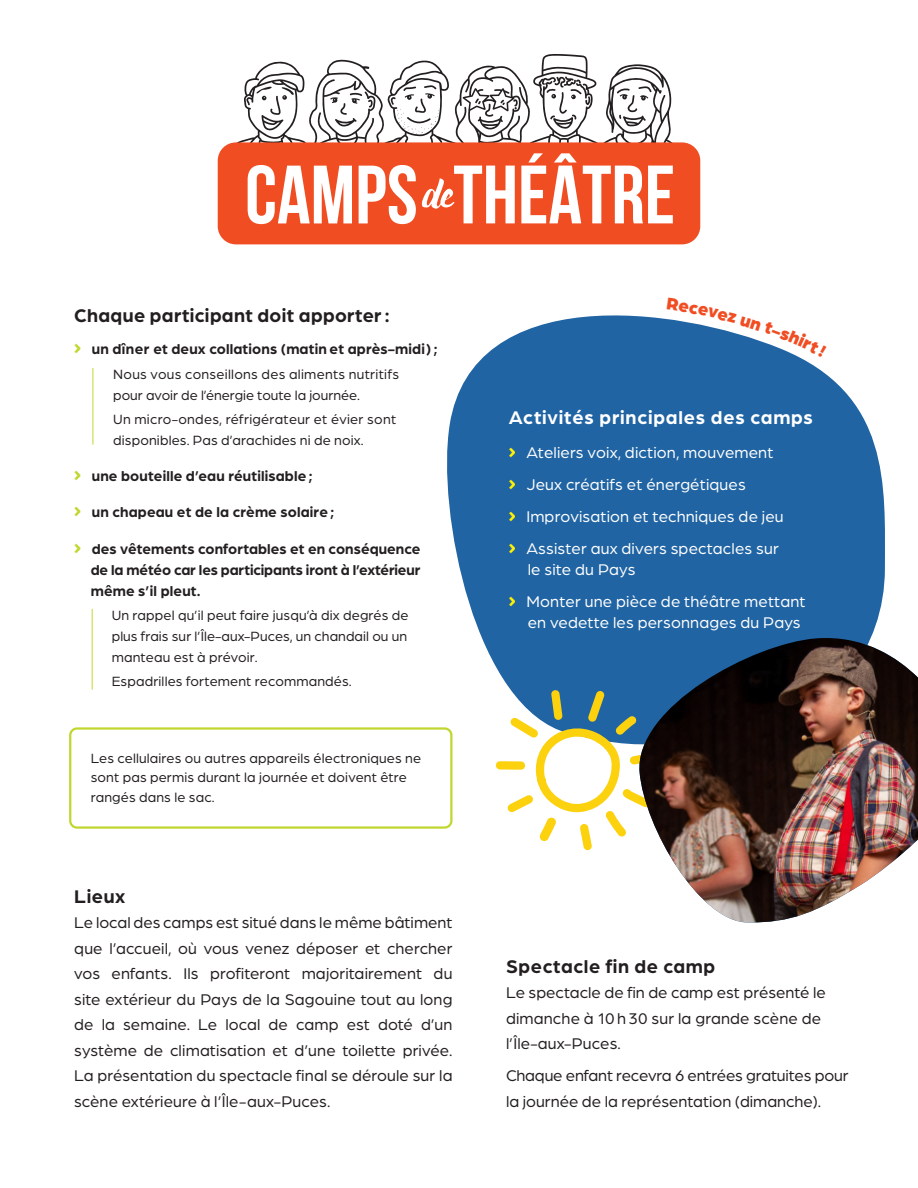
<style>
.page{position:relative;width:918px;height:1188px;background:#fff}
.page>*{position:absolute;margin:0;border:0;box-sizing:border-box;transform-origin:0 0}
.t1{font:700 19.5px "Arboria";letter-spacing:.025em;color:#231f20}
.t2{font:700 19.5px "Arboria";letter-spacing:.04em;color:#fff}
.t3{font:16.5px/25.5px "Arboria";color:#231f20}
.t4{font:16.5px/21px "Arboria";letter-spacing:.01em;color:#fff}
.t5{font:700 15px/21px "Arboria";letter-spacing:.01em;color:#231f20;text-align:justify}
.t6{font:14.25px/21px "Arboria";letter-spacing:.01em;color:#231f20}
.s1{font-weight:900;font-size:22.5px;color:#c1d72f}
.s2{font-weight:900;font-size:22.5px;color:#fff101}
</style>
<div class="page">
<svg style="left:446px;top:315px;width:439px;height:419px;background:#3a76ae"></svg>
<hr style="left:93px;top:368px;width:1px;height:77px;background:#c1d72f">
<hr style="left:92px;top:609px;width:1px;height:81px;background:#c1d72f">
<svg style="left:238px;top:54px;width:434px;height:88px"></svg>
<svg style="left:218px;top:142px;width:482px;height:102px;fill:#f04d22"></svg>
<div style="left:69px;top:727px;width:384px;height:102px;border:2px solid #c1d72f;border-radius:7px"></div>
<svg style="left:496px;top:690px;width:138px;height:160px"></svg>
<div style="left:634px;top:630px;width:251px;height:8px;background:#2064a3"></div>
<img style="left:634px;top:638px;width:284px;height:285px">
<svg style="left:667px;top:315px;width:160px;height:43px"></svg>
<p class="t1" style="left:74px;top:302px;width:317px">Chaque participant doit apporter:</p>
<p class="t5" style="left:74px;top:338px;width:365px"><span class="s1">›</span> un dîner et deux collations (matin et après-midi);</p>
<p class="t6" style="left:113px;top:363px;width:287px">Nous vous conseillons des aliments nutritifs pour avoir de l’énergie toute la journée.</p>
<p class="t6" style="left:113px;top:408px;width:284px">Un micro-ondes, réfrigérateur et évier sont disponibles. Pas d’arachides ni de noix.</p>
<p class="t5" style="left:74px;top:465px;width:240px"><span class="s1">›</span> une bouteille d’eau réutilisable ;</p>
<p class="t5" style="left:74px;top:501px;width:262px"><span class="s1">›</span> un chapeau et de la crème solaire ;</p>
<p class="t5" style="left:91px;top:537px;width:331px;text-indent:-16px"><span class="s1">›</span> des vêtements confortables et en conséquence de la météo car les participants iront à l’extérieur même s’il pleut.</p>
<p class="t6" style="left:112px;top:604px;width:298px;text-align:justify">Un rappel qu’il peut faire jusqu’à dix degrés de plus frais sur l’Île-aux-Puces, un chandail ou un manteau est à prévoir.</p>
<p class="t6" style="left:112px;top:670px;width:242px">Espadrilles fortement recommandés.</p>
<p class="t6" style="left:91px;top:748px;width:332px;line-height:19.5px">Les cellulaires ou autres appareils électroniques ne sont pas permis durant la journée et doivent être rangés dans le sac.</p>
<p class="t1" style="left:74px;top:883px;width:53px">Lieux</p>
<p class="t3" style="left:74px;top:909px;width:380px;text-align:justify">Le local des camps est situé dans le même bâtiment que l’accueil, où vous venez déposer et chercher vos enfants. Ils profiteront majoritairement du site extérieur du Pays de la Sagouine tout au long de la semaine. Le local de camp est doté d’un système de climatisation et d’une toilette privée.<br>La présentation du spectacle final se déroule sur la scène extérieure à l’Île-aux-Puces.</p>
<p class="t2" style="left:509px;top:404px;width:306px">Activités principales des camps</p>
<p class="t4" style="left:509px;top:442px;width:266px"><span class="s2">›</span> Ateliers voix, diction, mouvement</p>
<p class="t4" style="left:509px;top:473px;width:238px"><span class="s2">›</span> Jeux créatifs et énergétiques</p>
<p class="t4" style="left:509px;top:505px;width:276px"><span class="s2">›</span> Improvisation et techniques de jeu</p>
<p class="t4" style="left:528px;top:537px;width:253px;text-indent:-19px"><span class="s2">›</span> Assister aux divers spectacles sur le site du Pays</p>
<p class="t4" style="left:509px;top:590px;width:298px;text-align:right"><span class="s2">›</span> Monter une pièce de théâtre mettant en vedette les personnages du Pays</p>
<p class="t1" style="left:506px;top:953px;width:211px">Spectacle fin de camp</p>
<p class="t3" style="left:506px;top:979px;width:321px">Le spectacle de fin de camp est présenté le dimanche à 10 h 30 sur la grande scène de l’Île-aux-Puces.</p>
<p class="t3" style="left:506px;top:1062px;width:344px">Chaque enfant recevra 6 entrées gratuites pour la journée de la représentation (dimanche).</p>
</div>
